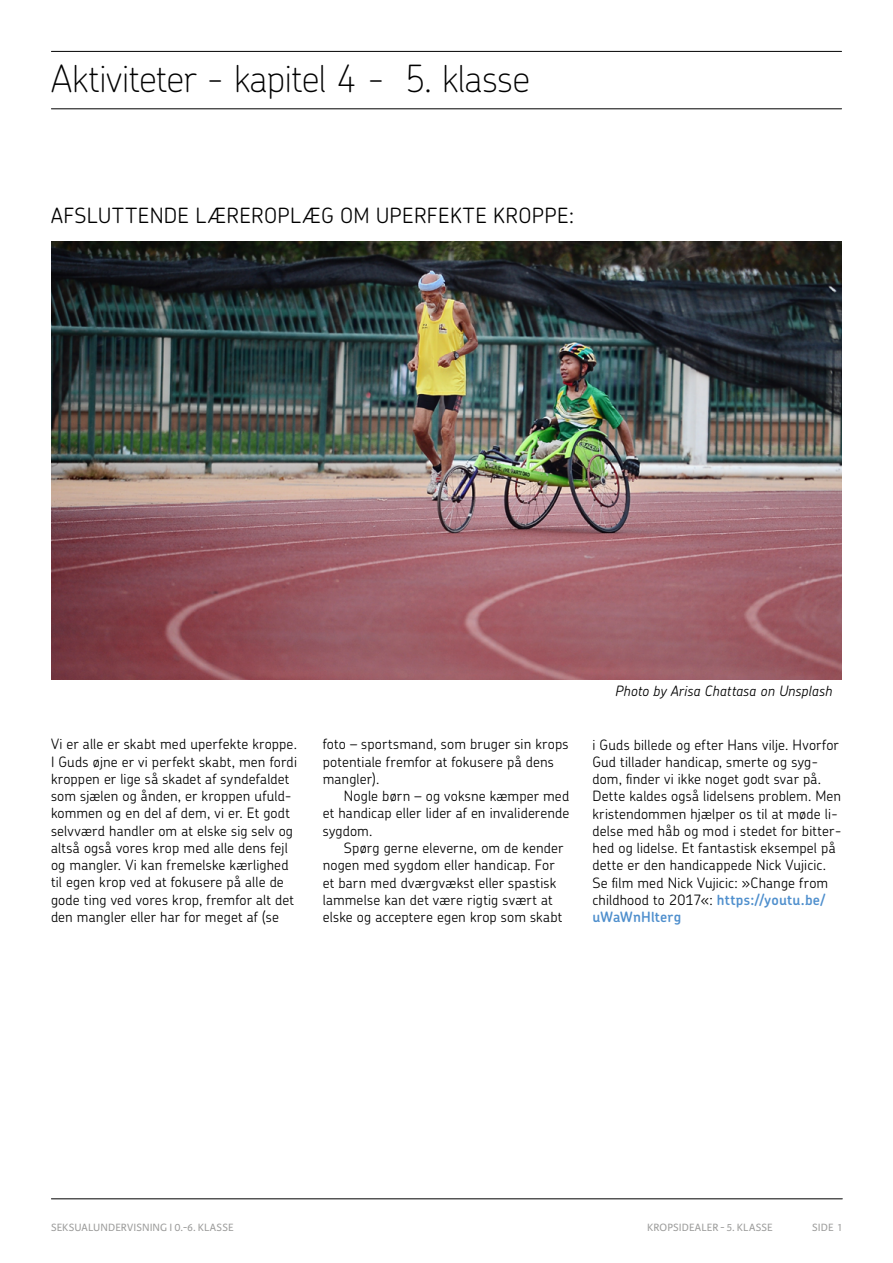
<style>
.page{position:relative;width:893px;height:1263px;background:#fff}
.page>*{position:absolute;margin:0;border:0;box-sizing:border-box;transform-origin:0 0}
.t1{font:100 37.5px "Chevin Pro";letter-spacing:-.01em;color:#000}
.t2{font:300 21px "Chevin Pro";letter-spacing:.02em;color:#000}
.t3{font:300 14.25px/17.2px "Chevin Pro";letter-spacing:.01em;color:#000}
.t4{font:italic 300 14.25px "Chevin Pro";letter-spacing:.01em;color:#000}
.t5{font:11.25px "Karmina Sans";letter-spacing:.01em;color:#9d9d9c}
.s1{font-weight:600;color:#4f8fcd}
</style>
<div class="page">
<hr style="left:51px;top:1198px;width:791px;height:1px;background:#000">
<img style="left:51px;top:241px;width:791px;height:439px">
<hr style="left:51px;top:51px;width:791px;height:1px;background:#000">
<hr style="left:51px;top:108px;width:791px;height:1px;background:#000">
<h1 class="t1" style="left:51px;top:53px;width:481px">Aktiviteter - kapitel 4 - 5. klasse</h1>
<h2 class="t2" style="left:51px;top:201px;width:524px">AFSLUTTENDE LÆREROPLÆG OM UPERFEKTE KROPPE:</h2>
<p class="t3" style="left:51px;top:735px;width:247px">Vi er alle er skabt med uperfekte kroppe.<br>I Guds øjne er vi perfekt skabt, men fordi kroppen er lige så skadet af syndefaldet som sjælen og ånden, er kroppen ufuld&shy;kommen og en del af dem, vi er. Et godt selvværd handler om at elske sig selv og altså også vores krop med alle dens fejl og mangler. Vi kan fremelske kærlighed til egen krop ved at fokusere på alle de gode ting ved vores krop, fremfor alt det den mangler eller har for meget af (se</p>
<p class="t3" style="left:323px;top:735px;width:247px">foto – sportsmand, som bruger sin krops potentiale fremfor at fokusere på dens mangler).</p>
<p class="t3" style="left:323px;top:787px;width:248px;text-align:justify;text-indent:21px">Nogle børn – og voksne kæmper med et handicap eller lider af en invaliderende sygdom.</p>
<p class="t3" style="left:323px;top:839px;width:242px;text-indent:21px">Spørg gerne eleverne, om de kender nogen med sygdom eller handicap. For et barn med dværgvækst eller spastisk lammelse kan det være rigtig svært at elske og acceptere egen krop som skabt</p>
<p class="t4" style="left:615px;top:681px;width:219px">Photo by Arisa Chattasa on Unsplash</p>
<p class="t3" style="left:592px;top:735px;width:251px">i Guds billede og efter Hans vilje. Hvorfor Gud tillader handicap, smerte og syg&shy;dom, finder vi ikke noget godt svar på.<br>Dette kaldes også lidelsens problem. Men kristendommen hjælper os til at møde li&shy;delse med håb og mod i stedet for bitter&shy;hed og lidelse. Et fantastisk eksempel på dette er den handicappede Nick Vujicic.<br>Se film med Nick Vujicic: »Change from childhood to 2017«: <span class="s1">https://youtu.be/ uWaWnHlterg</span></p>
<p class="t5" style="left:51px;top:1221px;width:184px">SEKSUALUNDERVISNING I 0.-6. KLASSE</p>
<p class="t5" style="left:647px;top:1221px;width:33px">KROPSIDEALER</p>
<p class="t5" style="left:721px;top:1221px;width:24px">- 5. KLASSE</p>
<p class="t5" style="left:812px;top:1221px;width:31px">SIDE 1</p>
</div>
